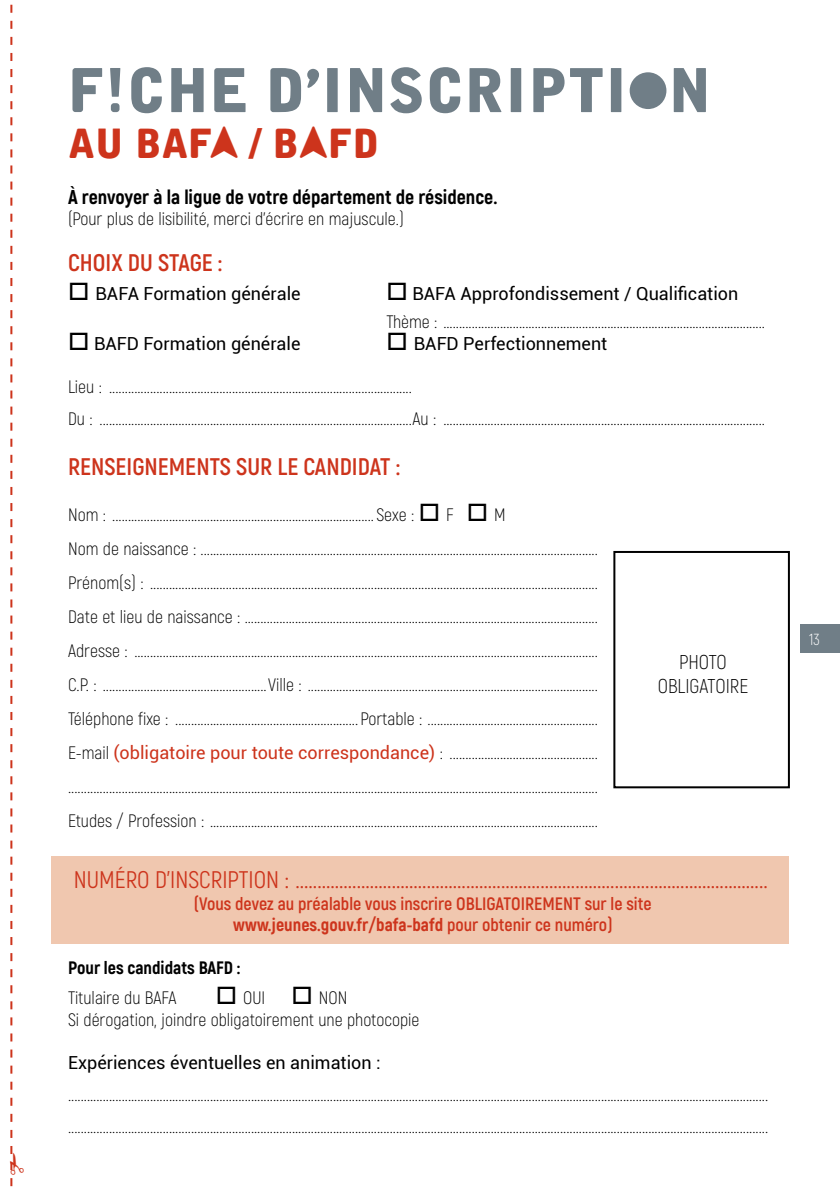
<style>
.page{position:relative;width:840px;height:1191px;background:#fff}
.page>*{position:absolute;margin:0;border:0;box-sizing:border-box;transform-origin:0 0}
.t1{font:60px "Alpha Ligue";color:#707e87}
.t2{font:40px "Alpha Ligue";color:#cd341c}
.t3{font:24px "Akrobat";color:#cd341c}
.t4{font:700 24px "Akrobat";color:#cd341c}
.t5{font:800 20px "Akrobat";color:#000}
.t6{font:300 20px "Akrobat";color:#000}
.t7{font:300 18px/34px "Akrobat";color:#000}
.t8{font:18px "Roboto";color:#000}
.t9{font:700 18px/21.6px "Akrobat";color:#cd341c;text-align:center}
.t10{font:800 18px "Akrobat";color:#000}
.t11{font:300 16px "Akrobat";color:#fff}
.s1{font-family:"Roboto";font-weight:400;color:#cd341c}
.s2{font-weight:800}
</style>
<div class="page">
<div style="left:51px;top:856px;width:737px;height:88px;background:#f0c7af"></div>
<div style="left:613px;top:551px;width:176px;height:237px;border:2px solid #000"></div>
<div style="left:799px;top:624px;width:40px;height:28px;background:#707e87"></div>
<svg style="left:10px;top:4px;width:3px;height:1183px"></svg>
<h1 class="t1" style="left:68px;top:53px;width:644px">FICHE D’INSCRIPTION</h1>
<h2 class="t2" style="left:68px;top:119px;width:313px">AU BAFA / BAFD</h2>
<p class="t5" style="left:68px;top:184px;width:430px">À renvoyer à la ligue de votre département de résidence.</p>
<p class="t7" style="left:68px;top:202px;width:337px">(Pour plus de lisibilité, merci d’écrire en majuscule.)</p>
<h3 class="t4" style="left:68px;top:248px;width:156px">CHOIX DU STAGE :</h3>
<p class="t8" style="left:68px;top:281px;width:234px">□ BAFA Formation générale</p>
<p class="t8" style="left:386px;top:281px;width:353px">□ BAFA Approfondissement / Qualification</p>
<p class="t7" style="left:386px;top:304px;width:380px">Thème : ......................................................................................................</p>
<p class="t8" style="left:68px;top:331px;width:234px">□ BAFD Formation générale</p>
<p class="t8" style="left:386px;top:331px;width:222px">□ BAFD Perfectionnement</p>
<p class="t7" style="left:68px;top:371px;width:698px;line-height:32px">Lieu : ................................................................................................<br>Du : ...................................................................................................Au : ......................................................................................................</p>
<h3 class="t4" style="left:68px;top:452px;width:333px">RENSEIGN EMENTS SUR LE CANDIDAT :</h3>
<p class="t7" style="left:68px;top:498px;width:531px">Nom : ................................................................................... Sexe : □ F □ M<br>Nom de naissance : ..............................................................................................................................<br>Prénom(s) : ..............................................................................................................................................<br>Date et lieu de naissance : ................................................................................................................<br>Adresse : ...................................................................................................................................................<br>C.P. : ....................................................Ville : ............................................................................................<br>Téléphone fixe : .......................................................... Portable : ......................................................<br>E-mail <span class="s1">(obligatoire pour toute correspondance)</span> : ............................................... ........................................................................................................................................................................<br>Etudes / Profession : ...........................................................................................................................</p>
<h3 class="t3" style="left:74px;top:865px;width:695px">NUMÉRO D’INSCRIPTION : ............................................................................................................</h3>
<p class="t9" style="left:194px;top:892px;width:459px">(Vous devez au préalable vous inscrire obligatoirement sur le site <span class="s2">www.jeunes.gouv.fr/bafa-bafd</span> pour obtenir ce numéro)</p>
<p class="t10" style="left:68px;top:956px;width:174px">Pour les candidats BAFD :</p>
<p class="t7" style="left:68px;top:981px;width:110px">Titulaire du BAFA</p>
<p class="t6" style="left:679px;top:650px;width:30px">photo</p>
<p class="t6" style="left:657px;top:674px;width:10px">obligatoire</p>
<p class="t7" style="left:68px;top:987px;width:353px;line-height:21.6px;text-indent:148px">□ OUI □ NON<br>Si dérogation, joindre obligatoirement une photocopie</p>
<p class="t8" style="left:68px;top:1050px;width:314px">Expériences éventuelles en animation :</p>
<p class="t7" style="left:68px;top:1079px;width:701px;line-height:32px">.............................................................................................................................................................................................................................. ..............................................................................................................................................................................................................................</p>
<p class="t11" style="left:808px;top:630px;width:12px">13</p>
</div>
